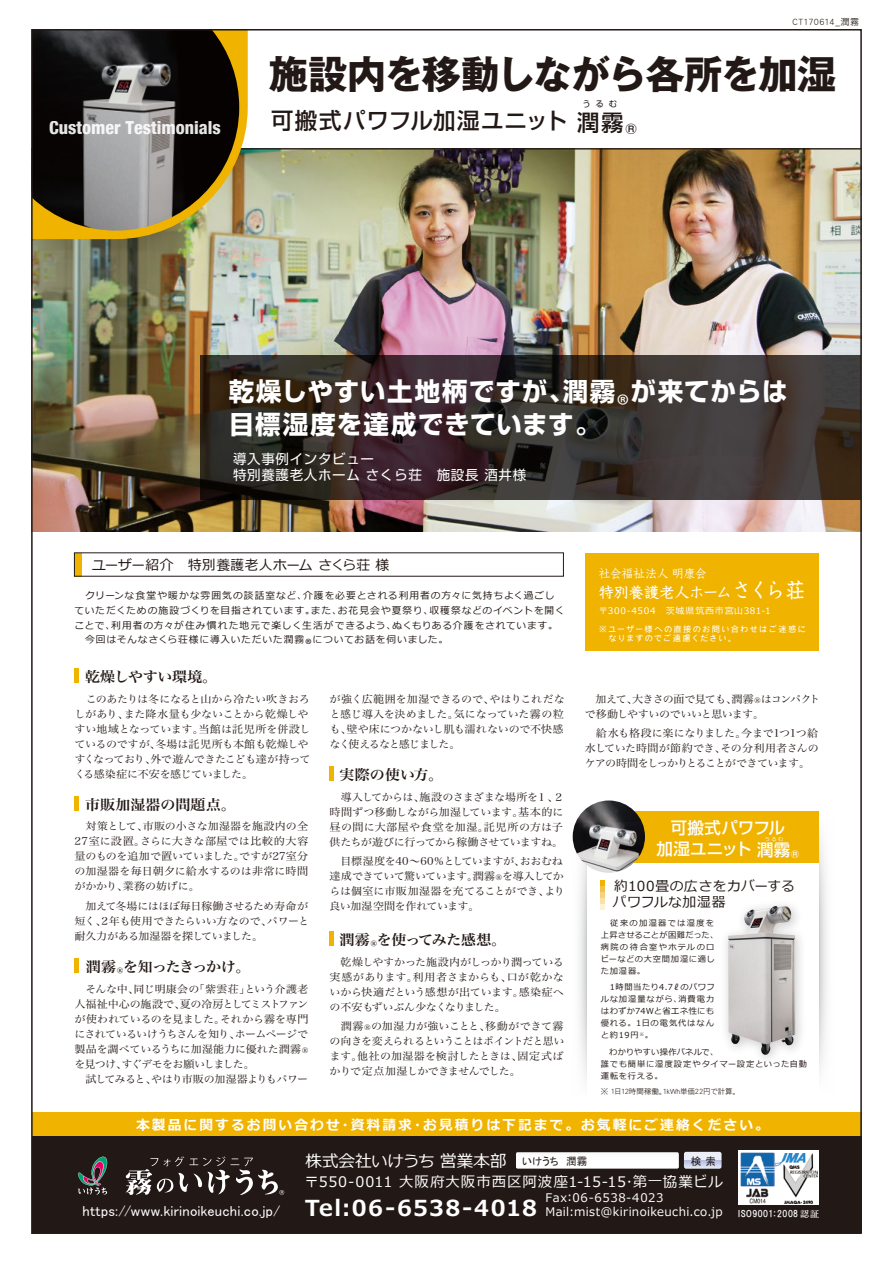
<style>
.page{position:relative;width:893px;height:1263px;background:#fff}
.page>*{position:absolute;margin:0;border:0;box-sizing:border-box;transform-origin:0 0}
.t1{font:700 39px "Gothic MB101 Pro";letter-spacing:-.035em;color:#221815}
.t2{font:28.05px "Koz Go Pr 6 N";color:#fff}
.t3{font:700 25.5px "Shin Go Pro";letter-spacing:.035em;color:#fff}
.t4{font:500 22.5px "Shin Go Pro";letter-spacing:.04em;color:#221815}
.t5{font:800 condensed 18px "Helvetica 87";color:#fff}
.t6{font:16.5px "Meiryo";letter-spacing:-.01em;color:#fff}
.t7{font:500 16.5px/21px "Shin Go Pro";letter-spacing:.005em;color:#fff;text-align:center}
.t8{font:500 15px "Kyoka ICA Pro";color:#fff}
.t9{font:14.55px "Meiryo";letter-spacing:.055em;color:#fff}
.t10{font:14.55px "MS P Gothic";letter-spacing:.015em;color:#fff}
.t11{font:14.25px "Hira Min Pro W6";letter-spacing:-.01em;color:#221815;scale:1.05 1}
.t12{font:14.25px "Hira Min Pro W6";letter-spacing:-.065em;color:#221815;scale:1.05 1}
.t13{font:14.25px "Hira Min Pro W6";letter-spacing:.01em;color:#221815;scale:1.05 1}
.t14{font:13.8px/16.5px "Meiryo";letter-spacing:.025em;color:#221815}
.t15{font:700 13.8px "Meiryo";letter-spacing:.15em;color:#fff}
.t16{font:13.5px/16.5px "Shin Go Pro";letter-spacing:.05em;color:#fff}
.t17{font:12px "Kyoka ICA Pro";letter-spacing:.025em;color:#fff;scale:.95 1}
.t18{font:11.85px/14.4px "Meiryo";letter-spacing:.035em;color:#fff}
.t19{font:10.65px "MS P Gothic";color:#221815}
.t20{font:10.5px/15px "Hira Min Pro W3";letter-spacing:-.03em;color:#221815;text-align:justify;scale:1.05 1}
.t21{font:10.5px/15px "Hira Min Pro W3";letter-spacing:-.055em;color:#221815;scale:1.05 1}
.t22{font:10.5px "Hira Min Pro W3";letter-spacing:-.07em;color:#221815;scale:1.05 1}
.t23{font:9.75px "Meiryo";letter-spacing:.09em;color:#221815}
.t24{font:9px "Meiryo";letter-spacing:.075em;color:#fff}
.t25{font:9px "HGP Gothic E";letter-spacing:.045em;color:#fff}
.t26{font:9px "DF Gothic P Std W3";letter-spacing:.025em;color:#221815}
.t27{font:8.25px/12px "Meiryo";letter-spacing:.09em;color:#221815}
.t28{font:8.25px/9px "DF Gothic P Std W5";letter-spacing:.135em;color:#fff}
.t29{font:8.25px "Shin Go Pro";color:#221815}
.t30{font:7.5px "DF Gothic P Std W3";letter-spacing:-.01em;color:#221815}
.t31{font:5.25px "Meiryo";color:#fff}
.s1{font-family:"Koz Go Pr 6 N";font-size:14.7px}
.s2{font-size:21px}
.s3{font-family:"MS P Gothic";font-size:10.65px;color:#221815}
.s4{font-weight:700;font-size:22.05px}
.s5{font-family:"HGS Mincho B"}
</style>
<div class="page">
<img style="left:34px;top:150px;width:825px;height:381px">
<img style="left:725px;top:905px;width:76px;height:154px">
<img style="left:728px;top:906px;width:67px;height:149px">
<svg style="left:819px;top:835px;width:8px;height:238px"></svg>
<svg style="left:572px;top:820px;width:14px;height:258px"></svg>
<div style="left:32px;top:1135px;width:829px;height:98px;background:#221815"></div>
<svg style="left:738px;top:1151px;width:81px;height:54px"></svg>
<img style="left:740px;top:1153px;width:77px;height:50px">
<svg style="left:78px;top:1156px;width:30px;height:39px"></svg>
<svg style="left:125px;top:1156px;width:159px;height:39px"></svg>
<svg style="left:516px;top:1152px;width:206px;height:17px;background:#e9eaed"></svg>
<div style="left:32px;top:1112px;width:829px;height:23px;background:#f0b300"></div>
<div style="left:585px;top:553px;width:234px;height:98px;background:#f0b300"></div>
<div style="left:74px;top:553px;width:8px;height:23px;background:#f0b300"></div>
<svg style="left:601px;top:880px;width:4px;height:30px"></svg>
<div style="left:589px;top:811px;width:230px;height:51px;background:#f0b300"></div>
<hr style="left:32px;top:148px;width:829px;height:2px;background:#221815">
<svg style="left:200px;top:355px;width:659px;height:145px;background:#372d2b"></svg>
<img style="left:573px;top:800px;width:72px;height:73px;border-radius:36px">
<div style="left:74px;top:796px;width:5px;height:14px;background:#f0b300"></div>
<div style="left:74px;top:669px;width:5px;height:14px;background:#f0b300"></div>
<div style="left:74px;top:959px;width:5px;height:14px;background:#f0b300"></div>
<hr style="left:330px;top:932px;width:4px;height:14px;background:#f0b300">
<hr style="left:330px;top:767px;width:4px;height:14px;background:#f0b300">
<svg style="left:34px;top:32px;width:214px;height:207px;background:#cba737"></svg>
<img style="left:34px;top:32px;width:205px;height:199px">
<h3 class="t5" style="left:49px;top:117px;width:173px">Customer Testimonials</h3>
<p class="t26" style="left:793px;top:17px;width:68px">CT170614_潤霧</p>
<h1 class="t1" style="left:269px;top:42px;width:569px">施設内を移動しながら各所を加湿</h1>
<h3 class="t4" style="left:271px;top:102px;width:367px">可搬式パワフル加湿ユニット 潤霧<sub>®</sub></h3>
<p class="t29" style="left:582px;top:97px;width:36px">うるむ</p>
<h3 class="t3" style="left:229px;top:371px;width:388px">乾燥しやすい土地柄ですが、潤霧</h3>
<h3 class="t3" style="left:631px;top:371px;width:158px">が来てからは</h3>
<h2 class="t2" style="left:617px;top:390px;width:14px">®</h2>
<h3 class="t3" style="left:229px;top:404px;width:373px">目標湿度を達成できています。</h3>
<p class="t16" style="left:233px;top:449px;width:295px">導入事例インタビュー<br>特別養護老人ホーム さくら荘　施設長 酒井様</p>
<h3 class="t14" style="left:92px;top:558px;width:298px">ユーザー紹介　特別養護老人ホーム さくら荘 様</h3>
<p class="t23" style="left:74px;top:588px;width:482px">　クリーンな食堂や暖かな雰囲気の談話室など、介護を必要とされる利用者の方々に気持ちよく過ごし</p>
<p class="t23" style="left:74px;top:603px;width:492px">ていただくための施設づくりを目指されています。また、お花見会や夏祭り、収穫祭などのイベントを開く</p>
<p class="t23" style="left:74px;top:618px;width:485px">ことで、利用者の方々が住み慣れた地元で楽しく生活ができるよう、ぬくもりある介護をされています。</p>
<p class="t23" style="left:85px;top:633px;width:365px">今回はそんなさくら荘様に導入いただいた潤霧<span class="s1">®</span>についてお話を伺いました。</p>
<h3 class="t11" style="left:85px;top:664px;width:128px">乾燥しやすい環境。</h3>
<p class="t20" style="left:74px;top:690px;width:226px;text-align:left">　このあたりは冬になると山から冷たい吹きおろしがあり、また降水量も少ないことから乾燥しやすい地域となっています。当館は託児所を併設しているのですが、冬場は託児所も本館も乾燥しやすくなっており、外で遊んできたこども達が持ってくる感染症に不安を感じていました。</p>
<h3 class="t13" style="left:85px;top:792px;width:145px">市販加湿器の問題点。</h3>
<p class="t20" style="left:74px;top:818px;width:224px">　対策として、市販の小さな加湿器を施設内の全27室に設置。さらに大きな部屋では比較的大容量のものを追加で置いていました。ですが27室分の加湿器を毎日朝夕に給水するのは非常に時間がかかり、業務の妨げに。</p>
<p class="t20" style="left:74px;top:897px;width:225px">　加えて冬場にはほぼ毎日稼働させるため寿命が短く、2年も使用できたらいい方なので、パワーと耐久力がある加湿器を探していました。</p>
<h3 class="t12" style="left:86px;top:954px;width:158px">潤霧<sub>®</sub>を知ったきっかけ。</h3>
<p class="t20" style="left:74px;top:980px;width:224px">　そんな中、同じ明康会の「紫雲荘」という介護老人福祉中心の施設で、夏の冷房としてミストファンが使われているのを見ました。それから霧を専門にされているいけうちさんを知り、ホームページで製品を調べているうちに加湿能力に優れた潤霧<sub>®</sub>を見つけ、すぐデモをお願いしました。</p>
<p class="t22" style="left:85px;top:1070px;width:214px">試してみると、やはり市販の加湿器よりもパワー</p>
<p class="t20" style="left:330px;top:690px;width:226px">が強く広範囲を加湿できるので、やはりこれだなと感じ導入を決めました。気になっていた霧の粒も、壁や床につかないし肌も濡れないので不快感なく使えるなと感じました。</p>
<h3 class="t11" style="left:339px;top:762px;width:101px">実際の使い方。</h3>
<p class="t20" style="left:330px;top:788px;width:225px">　導入してからは、施設のさまざまな場所を１、２時間ずつ移動しながら加湿しています。基本的に昼の間に大部屋や食堂を加湿。託児所の方は子供たちが遊びに行ってから稼働させていますね。</p>
<p class="t20" style="left:330px;top:853px;width:226px;text-align:left">　目標湿度を40～60％としていますが、おおむね達成できていて驚いています。潤霧<sub>®</sub>を導入してからは個室に市販加湿器を充てることができ、より良い加湿空間を作れています。</p>
<h3 class="t11" style="left:339px;top:927px;width:160px">潤霧<sub>®</sub>を使ってみた感想。</h3>
<p class="t20" style="left:330px;top:953px;width:225px;text-indent:11px">乾燥しやすかった施設内がしっかり潤っている実感があります。利用者さまからも、口が乾かないから快適だという感想が出ています。感染症への不安もずいぶん少なくなりました。</p>
<p class="t20" style="left:330px;top:1018px;width:225px">　潤霧<sub>®</sub>の加湿力が強いことと、移動ができて霧の向きを変えられるということはポイントだと思います。他社の加湿器を検討したときは、固定式ばかりで定点加湿しかできませんでした。</p>
<p class="t17" style="left:599px;top:564px;width:115px">社会福祉法人 明康会</p>
<h3 class="t8" style="left:599px;top:581px;width:208px">特別養護老人ホーム<span class="s2">さくら荘</span></h3>
<p class="t24" style="left:599px;top:605px;width:173px">〒300-4504　茨城県筑西市宮山381-1</p>
<p class="t28" style="left:599px;top:625px;width:209px">※ユーザー様への直接のお問い合わせはご迷惑に　なりますのでご遠慮ください。</p>
<p class="t21" style="left:585px;top:690px;width:226px">　加えて、大きさの面で見ても、潤霧<sub>®</sub>はコンパクトで移動しやすいのでいいと思います。</p>
<p class="t20" style="left:585px;top:725px;width:224px">　給水も格段に楽になりました。今まで1つ1つ給水していた時間が節約でき、その分利用者さんのケアの時間をしっかりとることができています。</p>
<h3 class="t7" style="left:657px;top:815px;width:144px">可搬式パワフル<br>加湿ユニット 潤霧<sub>®</sub></h3>
<p class="t31" style="left:765px;top:835px;width:20px">うるむ</p>
<h3 class="t14" style="left:613px;top:878px;width:183px">約100畳の広さをカバーするパワフルな加湿器</h3>
<p class="t27" style="left:601px;top:917px;width:119px">　従来の加湿器では湿度を上昇させることが困難だった、病院の待合室やホテルのロビーなどの大空間加湿に適した加湿器。</p>
<p class="t27" style="left:601px;top:982px;width:116px;text-align:justify;text-indent:9px">1時間当たり4.7ℓのパワフルな加湿量ながら、消費電力はわずか74Wと省エネ性にも優れる。1日の電気代はなんと約19円<sup>※</sup>。</p>
<p class="t27" style="left:601px;top:1046px;width:208px">　わかりやすい操作パネルで、<br>誰でも簡単に湿度設定やタイマー設定といった自動運転を行える。</p>
<p class="t30" style="left:601px;top:1087px;width:145px">※ 1日12時間稼働。1kWh単価22円で計算。　</p>
<h3 class="t15" style="left:136px;top:1115px;width:634px">本製品に関するお問い合わせ・資料請求・お見積りは下記まで。 お気軽にご連絡ください。</h3>
<h3 class="t6" style="left:305px;top:1149px;width:284px">株式会社いけうち 営業本部 <span class="s3">いけうち　潤霧</span></h3>
<p class="t19" style="left:691px;top:1155px;width:26px">検 索</p>
<h3 class="t9" style="left:305px;top:1171px;width:420px">〒550-0011 大阪府大阪市西区阿波座1-15-15･第一協業ビル</h3>
<p class="t18" style="left:305px;top:1191px;width:419px;text-indent:240px">Fax:06-6538-4023<br><span class="s4">Tel:06-6538-4018</span> Mail:mist@kirinoikeuchi.co.jp</p>
<h3 class="t10" style="left:83px;top:1203px;width:199px">https://www.kirinoikeuchi.co.jp/</h3>
<p class="t25" style="left:738px;top:1209px;width:82px">ISO9001:2008 <span class="s5">認証</span></p>
</div>
